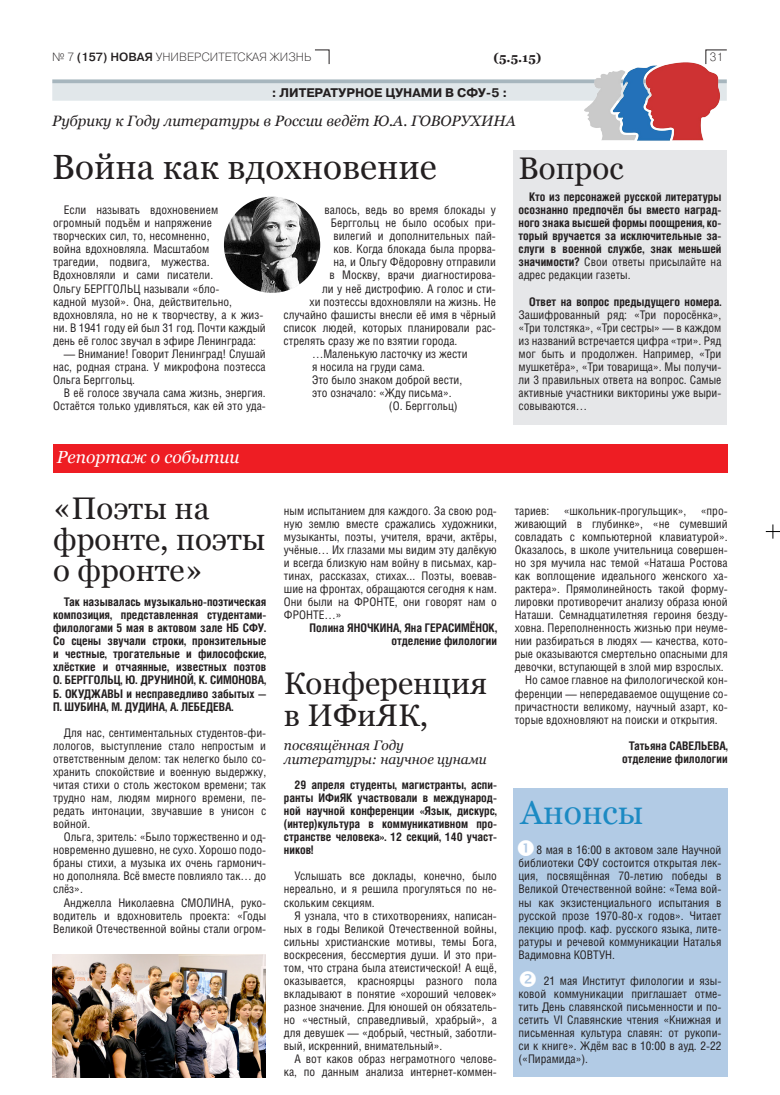
<style>
.page{position:relative;width:780px;height:1095px;background:#fff}
.page>*{position:absolute;margin:0;border:0;box-sizing:border-box;transform-origin:0 0}
._01_Заголовок_28-i{font:35px "Georgia";color:#231f20}
._01_Заголовок_28-i-2{font:33.75px "Georgia";color:#1c8ac3}
._01_Заголовок_25-i{font:31.25px/31.2px "Georgia";color:#231f20}
._01_Заголовок_28-i-3{font:31.25px "Georgia";color:#231f20}
._02_Подзаголовок_14{font:italic 17.5px "Georgia";color:#fff}
._02_Подзаголовок_12{font:italic 15px "Georgia";color:#231f20}
._02_Подзаголовок_11{font:italic 13.75px/13.8px "Georgia";color:#231f20}
._00_Рубрика{font:700 12.5px "Pragmatica C";color:#231f20}
.t1{font:700 12.5px "Georgia";color:#231f20}
._04_Текст_01_Основно{font:11.88px/13px "Helios Cond C";color:#231f20;text-align:justify}
._04_Текст_01_Основно-2{font:700 11.88px/13px "Helios Cond C";color:#231f20;text-align:justify}
._08_Авторство_конец{font:700 11.88px "Helios Cond C";color:#231f20}
.t2{font:11.88px "Pragmatica Light C";color:#231f20}
.s1{font-weight:700}
.s2{font-weight:400}
</style>
<div class="page">
<div style="left:52px;top:83px;width:674px;height:18px;background:#e1e7ea"></div>
<svg style="left:52px;top:79px;width:674px;height:4px;background:#b0bec5"></svg>
<img style="left:584px;top:62px;width:141px;height:79px">
<div style="left:53px;top:444px;width:674px;height:28px;background:#ee1d23"></div>
<div style="left:513px;top:788px;width:214px;height:289px;background:#b2cbe5"></div>
<div style="left:513px;top:150px;width:213px;height:275px;background:#e6e7e9"></div>
<img style="left:53px;top:954px;width:213px;height:123px">
<img style="left:224px;top:197px;width:96px;height:96px;border-radius:48px">
<svg style="left:315px;top:49px;width:15px;height:15px"></svg>
<svg style="left:765px;top:524px;width:15px;height:15px"></svg>
<svg style="left:705px;top:49px;width:22px;height:16px"></svg>
<p class="t2" style="left:52px;top:51px;width:260px">№ 7 <span class="s1">(157) НОВАЯ</span> УНИВЕРСИТЕТСКАЯ ЖИЗНЬ</p>
<p class="t1" style="left:493px;top:49px;width:49px">(5.5.15)</p>
<p class="t2" style="left:709px;top:51px;width:15px">31</p>
<p class="_00_Рубрика" style="left:272px;top:86px;width:237px">: ЛИТЕРАТУРНОЕ ЦУНАМИ В СФУ-5 :</p>
<p class="_02_Подзаголовок_12" style="left:52px;top:112px;width:465px">Рубрику к Году литературы в России ведёт Ю.А. ГОВОРУХИНА</p>
<p class="_01_Заголовок_28-i" style="left:52px;top:145px;width:386px">Война как вдохновение</p>
<p class="_01_Заголовок_28-i-3" style="left:518px;top:150px;width:106px">Вопрос</p>
<p class="_04_Текст_01_Основно-2" style="left:518px;top:190px;width:204px;text-indent:11px">Кто из персонажей русской литературы осознанно предпочёл бы вместо наград&shy;ного знака высшей формы поощрения, ко&shy;торый вручается за исключительные за&shy;слуги в военной службе, знак меньшей значимости? <span class="s2">Свои ответы присылайте на адрес редакции газеты.</span></p>
<p class="_04_Текст_01_Основно" style="left:518px;top:295px;width:204px;text-indent:11px"><span class="s1">Ответ на вопрос предыдущего номера.<br></span>Зашифрованный ряд: «Три поросёнка», «Три толстяка», «Три сестры» — в каждом из названий встречается цифра «три». Ряд мог быть и продолжен. Например, «Три мушкетёра», «Три товарища». Мы получи&shy;ли 3 правильных ответа на вопрос. Самые активные участники викторины уже выри&shy;совываются…</p>
<p class="_04_Текст_01_Основно" style="left:53px;top:203px;width:214px;text-align:left;text-indent:11px">Если называть вдохновением огромный подъём и напряжение творческих сил, то, несомненно,<br>война вдохновляла. Масштабом<br>трагедии, подвига, мужества.<br>Вдохновляли и сами писатели.<br>Ольгу БЕРГГОЛЬЦ называли «бло-<br>кадной музой». Она, действительно, вдохновляла, но не к творчеству, а к жиз&shy;ни. В 1941 году ей был 31 год. Почти каждый день её голос звучал в эфире Ленинграда:</p>
<p class="_04_Текст_01_Основно" style="left:53px;top:347px;width:214px;text-indent:11px">— Внимание! Говорит Ленинград! Слушай нас, родная страна. У микрофона поэтесса Ольга Берггольц.</p>
<p class="_04_Текст_01_Основно" style="left:53px;top:386px;width:214px;text-align:right">В её голосе звучала сама жизнь, энергия.<br>Остаётся только удивляться, как ей это уда-</p>
<p class="_04_Текст_01_Основно" style="left:324px;top:203px;width:173px">валось, ведь во время блокады у</p>
<p class="_04_Текст_01_Основно" style="left:331px;top:216px;width:166px">Берггольц не было особых при-</p>
<p class="_04_Текст_01_Основно" style="left:333px;top:229px;width:164px">вилегий и дополнительных пай-</p>
<p class="_04_Текст_01_Основно" style="left:333px;top:242px;width:164px">ков. Когда блокада была прорва-</p>
<p class="_04_Текст_01_Основно" style="left:333px;top:255px;width:164px">на, и Ольгу Фёдоровну отправили</p>
<p class="_04_Текст_01_Основно" style="left:329px;top:269px;width:168px">в Москву, врачи диагностирова-</p>
<p class="_04_Текст_01_Основно" style="left:322px;top:282px;width:175px">ли у неё дистрофию. А голос и сти-</p>
<p class="_04_Текст_01_Основно" style="left:309px;top:295px;width:188px">хи поэтессы вдохновляли на жизнь. Не</p>
<p class="_04_Текст_01_Основно" style="left:283px;top:308px;width:214px">случайно фашисты внесли её имя в чёрный</p>
<p class="_04_Текст_01_Основно" style="left:283px;top:321px;width:214px">список людей, которых планировали рас-</p>
<p class="_04_Текст_01_Основно" style="left:283px;top:334px;width:175px">стрелять сразу же по взятии города.</p>
<p class="_04_Текст_01_Основно" style="left:312px;top:347px;width:157px">…Маленькую ласточку из жести</p>
<p class="_04_Текст_01_Основно" style="left:312px;top:360px;width:114px">я носила на груди сама.</p>
<p class="_04_Текст_01_Основно" style="left:312px;top:373px;width:152px">Это было знаком доброй вести,</p>
<p class="_04_Текст_01_Основно" style="left:312px;top:386px;width:141px">это означало: «Жду письма».</p>
<p class="_04_Текст_01_Основно" style="left:389px;top:399px;width:70px">(О. Берггольц)</p>
<p class="_02_Подзаголовок_14" style="left:57px;top:446px;width:184px">Репортаж о событии</p>
<p class="_01_Заголовок_25-i" style="left:53px;top:493px;width:214px">«Поэты на фронте, поэты о фронте»</p>
<p class="_04_Текст_01_Основно-2" style="left:53px;top:595px;width:214px;text-indent:11px">Так называлась музыкально-поэтическая композиция, представленная студентами&shy;филологами 5 мая в актовом зале НБ СФУ.<br>Cо сцены звучали строки, пронзительные и честные, трогательные и философские, хлёсткие и отчаянные, известных поэтов О. БЕРГГОЛЬЦ, Ю. ДРУНИНОЙ, К. СИМОНОВА, Б. ОКУДЖАВЫ и несправедливо забытых — П. ШУБИНА, М. ДУДИНА, А. ЛЕБЕДЕВА.</p>
<p class="_04_Текст_01_Основно" style="left:53px;top:726px;width:214px;text-indent:11px">Для нас, сентиментальных студентов-фи&shy;лологов, выступление стало непростым и ответственным делом: так нелегко было со&shy;хранить спокойствие и военную выдержку, читая стихи о столь жестоком времени; так трудно нам, людям мирного времени, пе&shy;редать интонации, звучавшие в унисон с войной.</p>
<p class="_04_Текст_01_Основно" style="left:53px;top:830px;width:214px;text-indent:11px">Ольга, зритель: «Было торжественно и од&shy;новременно душевно, не сухо. Хорошо подо&shy;браны стихи, а музыка их очень гармонич&shy;но дополняла. Всё вместе повлияло так… до слёз».</p>
<p class="_04_Текст_01_Основно" style="left:53px;top:896px;width:214px;text-indent:11px">Анджелла Николаевна СМОЛИНА, руко&shy;водитель и вдохновитель проекта: «Годы Великой Отечественной войны стали огром-</p>
<p class="_04_Текст_01_Основно" style="left:284px;top:504px;width:214px">ным испытанием для каждого. За свою род&shy;ную землю вместе сражались художники, музыканты, поэты, учителя, врачи, актёры, учёные… Их глазами мы видим эту далёкую и всегда близкую нам войну в письмах, кар&shy;тинах, рассказах, стихах... Поэты, воевав&shy;шие на фронтах, обращаются сегодня к нам.<br>Они были на ФРОНТЕ, они говорят нам о ФРОНТЕ…»</p>
<p class="_08_Авторство_конец" style="left:309px;top:621px;width:189px">Полина ЯНОЧКИНА, Яна ГЕРАСИМЁНОК,</p>
<p class="_08_Авторство_конец" style="left:391px;top:634px;width:107px">отделение филологии</p>
<p class="_01_Заголовок_25-i" style="left:284px;top:668px;width:205px">Конференция в ИФиЯК,</p>
<p class="_02_Подзаголовок_11" style="left:284px;top:738px;width:204px">посвящённая Году литературы: научное цунами</p>
<p class="_04_Текст_01_Основно-2" style="left:284px;top:778px;width:214px;text-indent:11px">29 апреля студенты, магистранты, аспи&shy;ранты ИФиЯК участвовали в международ&shy;ной научной конференции «Язык, дискурс, (интер)культура в коммуникативном про&shy;странстве человека». 12 секций, 140 участ&shy;ников!</p>
<p class="_04_Текст_01_Основно" style="left:284px;top:869px;width:214px;text-indent:11px">Услышать все доклады, конечно, было нереально, и я решила прогуляться по не&shy;скольким секциям.</p>
<p class="_04_Текст_01_Основно" style="left:284px;top:909px;width:214px;text-indent:11px">Я узнала, что в стихотворениях, написан&shy;ных в годы Великой Отечественной войны, сильны христианские мотивы, темы Бога, воскресения, бессмертия души. И это при&shy;том, что страна была атеистической! А ещё, оказывается, красноярцы разного пола вкладывают в понятие «хороший человек» разное значение. Для юношей он обязатель&shy;но «честный, справедливый, храбрый», а для девушек — «добрый, честный, заботли&shy;вый, искренний, внимательный».</p>
<p class="_04_Текст_01_Основно" style="left:284px;top:1052px;width:214px;text-align:right">А вот каков образ неграмотного челове&shy;ка, по данным анализа интернет-коммен-</p>
<p class="_04_Текст_01_Основно" style="left:514px;top:504px;width:214px">тариев: «школьник-прогульщик», «про&shy;живающий в глубинке», «не сумевший совладать с компьютерной клавиатурой».<br>Оказалось, в школе учительница совершен&shy;но зря мучила нас темой «Наташа Ростова как воплощение идеального женского ха&shy;рактера». Прямолинейность такой форму&shy;лировки противоречит анализу образа юной Наташи. Семнадцатилетняя героиня безду&shy;ховна. Переполненность жизнью при неуме&shy;нии разбираться в людях — качества, кото&shy;рые оказываются смертельно опасными для девочки, вступающей в злой мир взрослых.</p>
<p class="_04_Текст_01_Основно" style="left:514px;top:673px;width:214px;text-indent:11px">Но самое главное на филологической кон&shy;ференции — непередаваемое ощущение со&shy;причастности великому, научный азарт, ко&shy;торые вдохновляют на поиски и открытия.</p>
<p class="_08_Авторство_конец" style="left:628px;top:738px;width:100px">Татьяна САВЕЛЬЕВА,</p>
<p class="_08_Авторство_конец" style="left:622px;top:751px;width:107px">отделение филологии</p>
<p class="_01_Заголовок_28-i-2" style="left:520px;top:792px;width:124px">Анонсы</p>
<p class="_04_Текст_01_Основно" style="left:518px;top:843px;width:204px;text-indent:18px">8 мая в 16:00 в актовом зале Научной библиотеки СФУ состоится открытая лек&shy;ция, посвящённая 70-летию победы в Великой Отечественной войне: «Тема вой&shy;ны как экзистенциального испытания в русской прозе 1970-80-х годов». Читает лекцию проф. каф. русского языка, лите&shy;ратуры и речевой коммуникации Наталья Вадимовна КОВТУН.</p>
<p class="_04_Текст_01_Основно" style="left:518px;top:974px;width:204px;text-indent:25px">21 мая Институт филологии и язы&shy;ковой коммуникации приглашает отме&shy;тить День славянской письменности и по&shy;сетить VI Славянские чтения «Книжная и письменная культура славян: от рукопи&shy;си к книге». Ждём вас в 10:00 в ауд. 2-22 («Пирамида»).</p>
</div>
